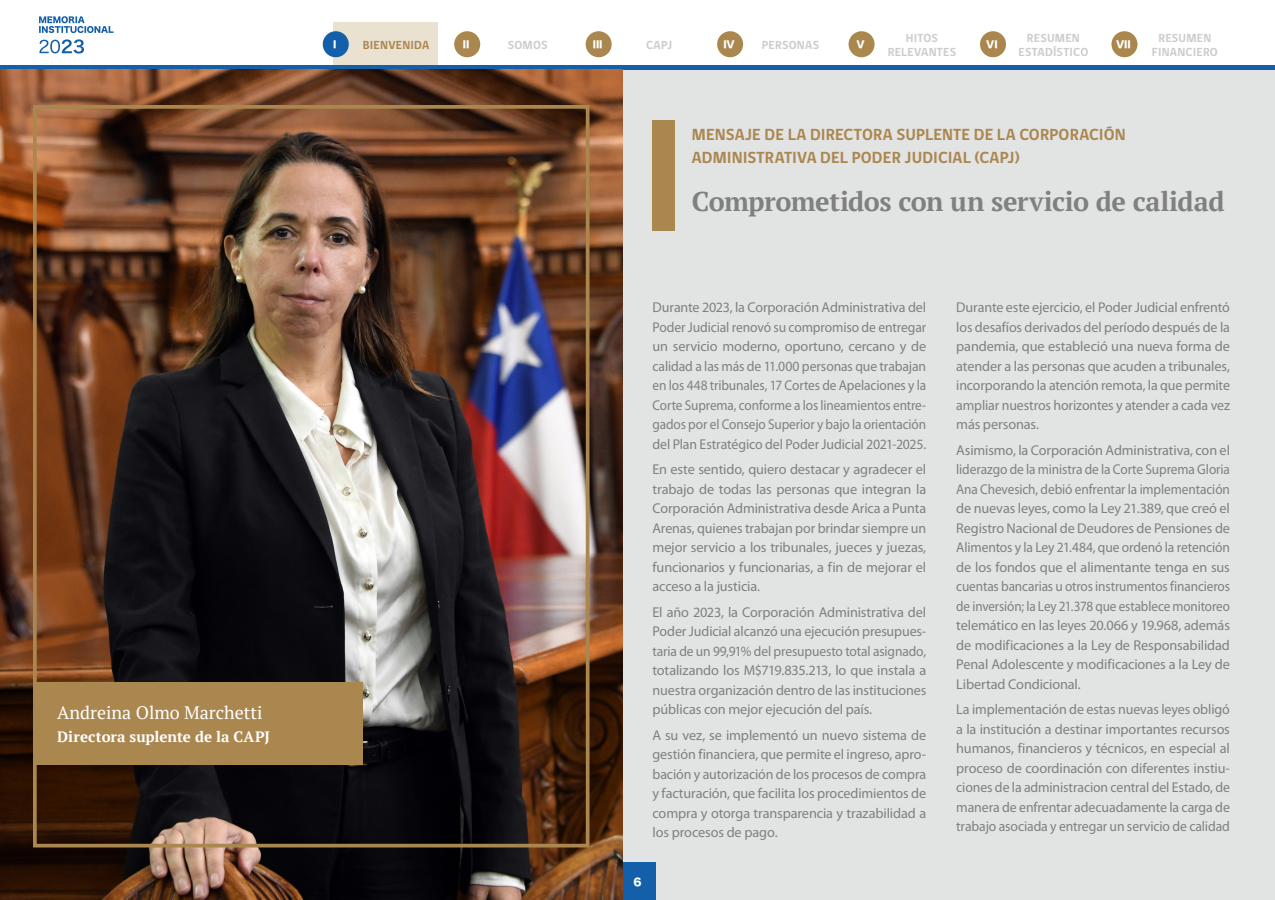
<style>
.page{position:relative;width:1275px;height:900px;background:#fff}
.page>*{position:absolute;margin:0;border:0;box-sizing:border-box;transform-origin:0 0}
.t1{font:700 27px "PT Serif";letter-spacing:-.02em;color:#808080}
.t2{font:18px "PT Serif";color:#fff}
.t3{font:700 16.5px/22.5px "gob CL";letter-spacing:.005em;color:#ab8750}
.t4{font:700 15px "PT Serif";color:#fff}
.t5{font:14.25px/19.5px "Myriad Pro";letter-spacing:-.01em;color:#808080;text-align:justify}
.t6{font:700 12px/13.5px "gob CL";letter-spacing:.02em;color:#ccc;text-align:center}
.t7{font:700 12px "gob CL";letter-spacing:.015em;color:#ab8750}
.t8{font:10.5px "Hira Kaku Std W8";color:#fff}
.t9{font:9.6px "Hira Kaku Std W8";color:#fff}
</style>
<div class="page">
<div style="left:334px;top:23px;width:104px;height:42px;background:#eae1d1"></div>
<div style="left:0;top:65px;width:1275px;height:835px;background:#e2e3e3"></div>
<svg style="left:39px;top:16px;width:75px;height:17px"></svg>
<svg style="left:39px;top:39px;width:45px;height:15px"></svg>
<div style="left:0;top:65px;width:1275px;height:5px;background:#135fa9"></div>
<div style="left:323px;top:31px;width:26px;height:26px;background:#135fa9;border-radius:50%"></div>
<div style="left:454px;top:31px;width:26px;height:26px;background:#ab8750;border-radius:50%"></div>
<div style="left:586px;top:31px;width:26px;height:26px;background:#ab8750;border-radius:50%"></div>
<div style="left:717px;top:31px;width:26px;height:26px;background:#ab8750;border-radius:50%"></div>
<div style="left:849px;top:31px;width:26px;height:26px;background:#ab8750;border-radius:50%"></div>
<div style="left:980px;top:31px;width:26px;height:26px;background:#ab8750;border-radius:50%"></div>
<div style="left:1111px;top:31px;width:27px;height:26px;background:#ab8750;border-radius:50%"></div>
<div style="left:619px;top:863px;width:37px;height:37px;background:#135fa9"></div>
<img style="left:0;top:70px;width:622px;height:830px">
<div style="left:33px;top:105px;width:556px;height:743px;border:4px solid #ab8750"></div>
<div style="left:652px;top:120px;width:23px;height:111px;background:#ab8750"></div>
<div style="left:33px;top:682px;width:330px;height:83px;background:#ab8750"></div>
<p class="t2" style="left:57px;top:701px;width:207px">Andreina Olmo Marchetti</p>
<p class="t4" style="left:57px;top:727px;width:214px">Directora suplente de la CAPJ</p>
<p class="t6" style="left:888px;top:32px;width:70px">HITOS<br>RELEVANTES</p>
<p class="t6" style="left:1019px;top:32px;width:71px">RESUMEN<br>ESTADÍSTICO</p>
<p class="t6" style="left:1152px;top:32px;width:68px">RESUMEN<br>FINANCIERO</p>
<p class="t9" style="left:333px;top:39px;width:5px">I</p>
<p class="t9" style="left:463px;top:39px;width:8px">II</p>
<p class="t6" style="left:508px;top:38px;width:41px">SOMOS</p>
<p class="t9" style="left:593px;top:39px;width:11px">III</p>
<p class="t6" style="left:646px;top:38px;width:28px">CAPJ</p>
<p class="t9" style="left:723px;top:39px;width:13px">IV</p>
<p class="t6" style="left:762px;top:38px;width:59px">PERSONAS</p>
<p class="t9" style="left:856px;top:39px;width:10px">V</p>
<p class="t9" style="left:986px;top:39px;width:13px">VI</p>
<p class="t9" style="left:1116px;top:39px;width:16px">VII</p>
<p class="t7" style="left:363px;top:37px;width:68px">BIENVENIDA</p>
<p class="t3" style="left:692px;top:124px;width:436px">MENSAJE DE LA DIRECTORA SUPLENTE DE LA CORPORACIÓN<br>ADMINISTRATIVA DEL PODER JUDICIAL (CAPJ)</p>
<h1 class="t1" style="left:692px;top:184px;width:534px">Comprometidos con un servicio de calidad</h1>
<p class="t5" style="left:652px;top:298px;width:275px">Durante 2023, la Corporación Administrativa del Poder Judicial renovó su compromiso de entregar un servicio moderno, oportuno, cercano y de calidad a las más de 11.000 personas que trabajan en los 448 tribunales, 17 Cortes de Apelaciones y la Corte Suprema, conforme a los lineamientos entre&shy;gados por el Consejo Superior y bajo la orientación del Plan Estratégico del Poder Judicial 2021-2025.</p>
<p class="t5" style="left:652px;top:460px;width:275px">En este sentido, quiero destacar y agradecer el trabajo de todas las personas que integran la Corporación Administrativa desde Arica a Punta Arenas, quienes trabajan por brindar siempre un mejor servicio a los tribunales, jueces y juezas, funcionarios y funcionarias, a fin de mejorar el acceso a la justicia.</p>
<p class="t5" style="left:652px;top:602px;width:275px">El año 2023, la Corporación Administrativa del Poder Judicial alcanzó una ejecución presupues&shy;taria de un 99,91% del presupuesto total asignado, totalizando los M$719.835.213, lo que instala a nuestra organización dentro de las instituciones públicas con mejor ejecución del país.</p>
<p class="t5" style="left:652px;top:725px;width:275px">A su vez, se implementó un nuevo sistema de gestión financiera, que permite el ingreso, apro&shy;bación y autorización de los procesos de compra y facturación, que facilita los procedimientos de compra y otorga transparencia y trazabilidad a los procesos de pago.</p>
<p class="t8" style="left:633px;top:876px;width:10px">6</p>
<p class="t5" style="left:956px;top:298px;width:275px">Durante este ejercicio, el Poder Judicial enfrentó los desafíos derivados del período después de la pandemia, que estableció una nueva forma de atender a las personas que acuden a tribunales, incorporando la atención remota, la que permite ampliar nuestros horizontes y atender a cada vez más personas.</p>
<p class="t5" style="left:956px;top:440px;width:275px">Asimismo, la Corporación Administrativa, con el liderazgo de la ministra de la Corte Suprema Gloria Ana Chevesich, debió enfrentar la implementación de nuevas leyes, como la Ley 21.389, que creó el Registro Nacional de Deudores de Pensiones de Alimentos y la Ley 21.484, que ordenó la retención de los fondos que el alimentante tenga en sus cuentas bancarias u otros instrumentos financieros de inversión; la Ley 21.378 que establece monitoreo telemático en las leyes 20.066 y 19.968, además de modificaciones a la Ley de Responsabilidad Penal Adolescente y modificaciones a la Ley de Libertad Condicional.</p>
<p class="t5" style="left:956px;top:700px;width:275px">La implementación de estas nuevas leyes obligó a la institución a destinar importantes recursos humanos, financieros y técnicos, en especial al proceso de coordinación con diferentes instiu&shy;ciones de la administracion central del Estado, de manera de enfrentar adecuadamente la carga de trabajo asociada y entregar un servicio de calidad</p>
</div>
